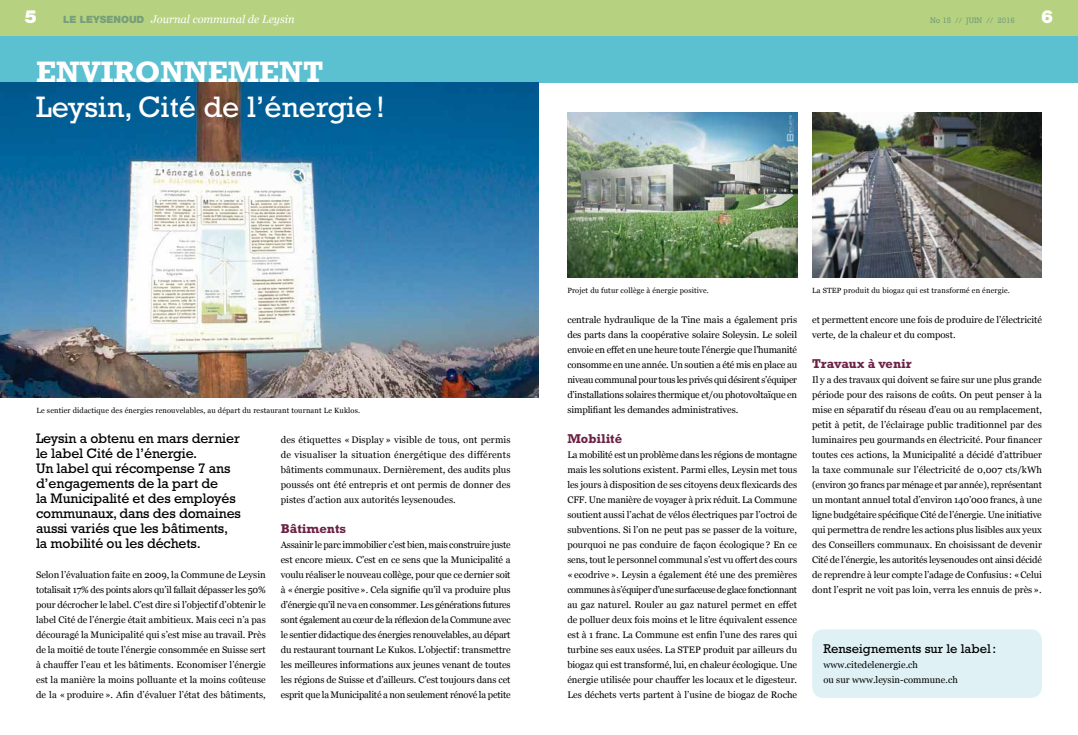
<style>
.page{position:relative;width:1078px;height:735px;background:#fff}
.page>*{position:absolute;margin:0;border:0;box-sizing:border-box;transform-origin:0 0}
.t1{font:30px "Rockwell";color:#fff}
.t2{font:700 30px "Rockwell";color:#fff}
.t3{font:900 18px "Helvetica Neue";color:#fff}
.t4{font:14px/15px "Rockwell";letter-spacing:-.01em;color:#000}
.t5{font:700 13px "Rockwell";color:#6b2144}
.t6{font:12.9px "Rockwell";color:#000}
.t7{font:italic 11px "Georgia";color:#fff}
.t8{font:9.5px/15px "Georgia";color:#000;text-align:justify}
.t9{font:9.4px/15px "Georgia";letter-spacing:.005em;color:#000}
.t10{font:8px "Rockwell";color:#769e7a}
.t11{font:7.5px "Georgia";letter-spacing:.02em;color:#000}
.s1{font-family:"Helvetica Neue";font-weight:900;font-style:normal;font-size:10px;color:#769e7a}
</style>
<div class="page">
<div style="left:0;top:0;width:1077px;height:36px;background:#b6d280"></div>
<div style="left:0;top:36px;width:1077px;height:46px;background:#5bc0d0"></div>
<img style="left:0;top:82px;width:539px;height:315px">
<img style="left:567px;top:112px;width:230px;height:165px">
<img style="left:812px;top:112px;width:229px;height:165px">
<div style="left:812px;top:629px;width:229px;height:68px;background:#dff1f4;border-radius:11px"></div>
<h2 class="t3" style="left:25px;top:6px;width:14px">5</h2>
<p class="t7" style="left:63px;top:11px;width:233px"><span class="s1">LE LEYSENOUD</span> Journal communal de Leysin</p>
<p class="t10" style="left:929px;top:15px;width:86px">No 15 // JUIN // 2016</p>
<h2 class="t3" style="left:1040px;top:6px;width:14px">6</h2>
<h1 class="t2" style="left:36px;top:54px;width:289px">ENVIRONNEMENT</h1>
<h1 class="t1" style="left:36px;top:89px;width:350px">Leysin, Cité de l’énergie!</h1>
<p class="t11" style="left:37px;top:404px;width:325px">Le sentier didactique des énergies renouvelables, au départ du restaurant tournant Le Kuklos.</p>
<h3 class="t4" style="left:36px;top:430px;width:206px">Leysin a obtenu en mars dernier le label Cité de l’énergie.<br>Un label qui récompense 7 ans d’engagements de la part de<br>la Municipalité et des employés communaux, dans des domaines aussi variés que les bâtiments, la mobilité ou les déchets.</h3>
<p class="t8" style="left:36px;top:566px;width:231px">Selon l’évaluation faite en 2009, la Commune de Leysin totalisait 17% des points alors qu’il fallait dépasser les 50% pour décrocher le label. C’est dire si l’objectif d’obtenir le label Cité de l’énergie était ambitieux. Mais ceci n’a pas découragé la Municipalité qui s’est mise au travail. Près de la moitié de toute l’énergie consommée en Suisse sert à chauffer l’eau et les bâtiments. Economiser l’énergie est la manière la moins polluante et la moins coûteuse de la «produire». Afin d’évaluer l’état des bâtiments,</p>
<p class="t8" style="left:281px;top:431px;width:231px">des étiquettes « Display » visible de tous, ont permis de visualiser la situation énergétique des différents bâtiments communaux. Dernièrement, des audits plus poussés ont été entrepris et ont permis de donner des pistes d’action aux autorités leysenoudes.</p>
<h3 class="t5" style="left:281px;top:520px;width:67px">Bâtiments</h3>
<p class="t8" style="left:281px;top:536px;width:231px">Assainir le parc immobilier c’est bien, mais construire juste est encore mieux. C’est en ce sens que la Municipalité a voulu réaliser le nouveau collège, pour que ce dernier soit à «énergie positive». Cela signifie qu’il va produire plus d’énergie qu’il ne va en consommer. Les générations futures sont également au cœur de la réflexion de la Commune avec le sentier didactique des énergies renouvelables, au départ du restaurant tournant Le Kukos. L’objectif: transmettre les meilleures informations aux jeunes venant de toutes les régions de Suisse et d’ailleurs. C’est toujours dans cet esprit que la Municipalité a non seulement rénové la petite</p>
<p class="t11" style="left:567px;top:284px;width:143px">Projet du futur collège à énergie positive.</p>
<p class="t11" style="left:812px;top:284px;width:199px">La STEP produit du biogaz qui est transformé en énergie.</p>
<p class="t8" style="left:567px;top:311px;width:231px">centrale hydraulique de la Tine mais a également pris des parts dans la coopérative solaire Soleysin. Le soleil envoie en effet en une heure toute l’énergie que l’humanité consomme en une année. Un soutien a été mis en place au niveau communal pour tous les privés qui désirent s’équiper d’installations solaires thermique et/ou photovoltaïque en simplifiant les demandes administratives.</p>
<h3 class="t5" style="left:567px;top:430px;width:56px">Mobilité</h3>
<p class="t8" style="left:567px;top:446px;width:231px">La mobilité est un problème dans les régions de montagne mais les solutions existent. Parmi elles, Leysin met tous les jours à disposition de ses citoyens deux flexicards des CFF. Une manière de voyager à prix réduit. La Commune soutient aussi l’achat de vélos électriques par l’octroi de subventions. Si l’on ne peut pas se passer de la voiture, pourquoi ne pas conduire de façon écologique ? En ce sens, tout le personnel communal s’est vu offert des cours «ecodrive». Leysin a également été une des premières communes à s’équiper d’une surfaceuse de glace fonctionnant au gaz naturel. Rouler au gaz naturel permet en effet de polluer deux fois moins et le litre équivalent essence est à 1 franc. La Commune est enfin l’une des rares qui turbine ses eaux usées. La STEP produit par ailleurs du biogaz qui est transformé, lui, en chaleur écologique. Une énergie utilisée pour chauffer les locaux et le digesteur.<br>Les déchets verts partent à l’usine de biogaz de Roche</p>
<p class="t8" style="left:812px;top:311px;width:231px">et permettent encore une fois de produire de l’électricité verte, de la chaleur et du compost.</p>
<h3 class="t5" style="left:812px;top:355px;width:101px">Travaux à venir</h3>
<p class="t8" style="left:812px;top:371px;width:231px">Il y a des travaux qui doivent se faire sur une plus grande période pour des raisons de coûts. On peut penser à la mise en séparatif du réseau d’eau ou au remplacement, petit à petit, de l’éclairage public traditionnel par des luminaires peu gourmands en électricité. Pour financer toutes ces actions, la Municipalité a décidé d’attribuer la taxe communale sur l’électricité de 0,007 cts/kWh (environ 30 francs par ménage et par année), représentant un montant annuel total d’environ 140’000 francs, à une ligne budgétaire spécifique Cité de l’énergie. Une initiative qui permettra de rendre les actions plus lisibles aux yeux des Conseillers communaux. En choisissant de devenir Cité de l’énergie, les autorités leysenoudes ont ainsi décidé de reprendre à leur compte l’adage de Confusius : «Celui dont l’esprit ne voit pas loin, verra les ennuis de près».</p>
<h3 class="t6" style="left:823px;top:640px;width:174px">Renseignements sur le label:</h3>
<p class="t9" style="left:823px;top:656px;width:136px">www.citedelenergie.ch<br>ou sur www.leysin-commune.ch</p>
</div>
